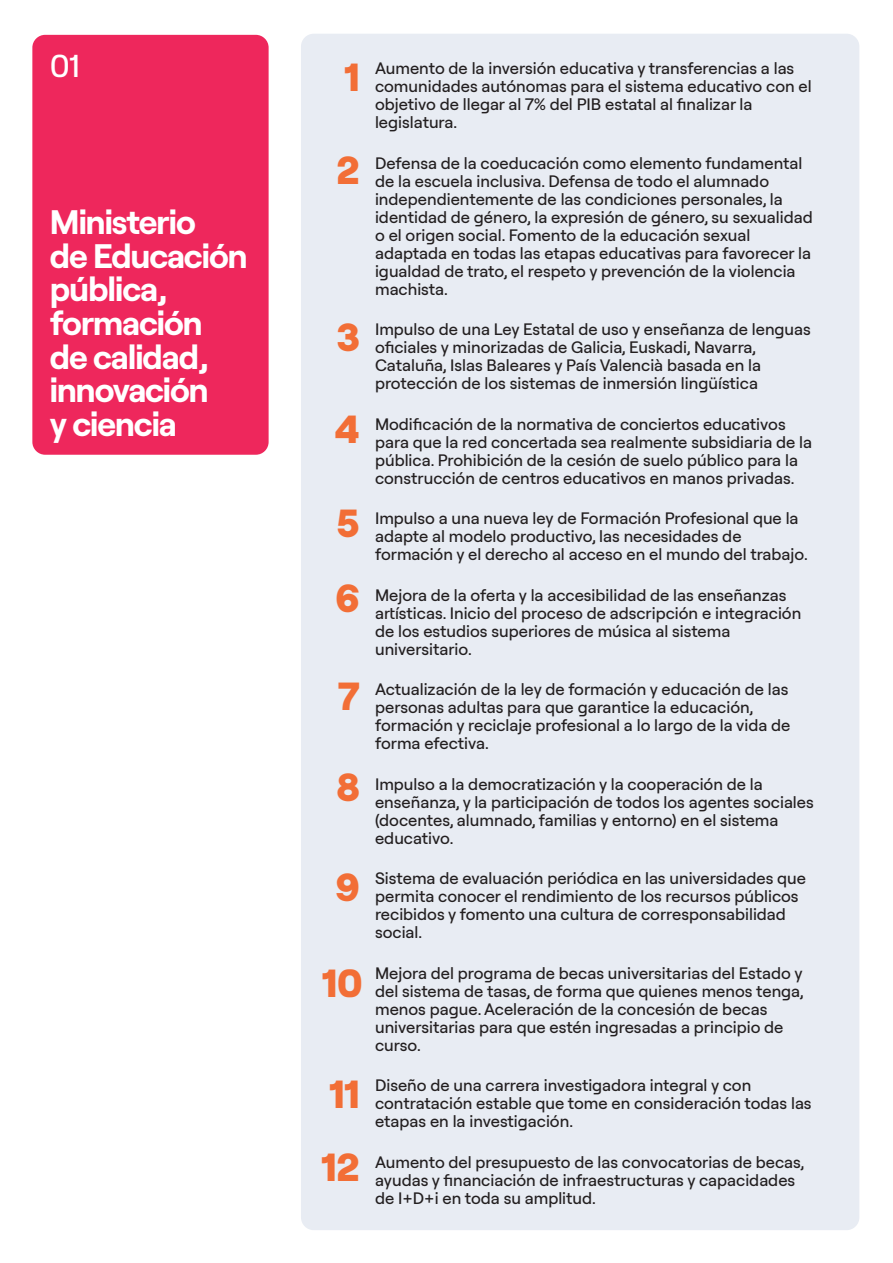
<style>
.page{position:relative;width:893px;height:1263px;background:#fff}
.page>*{position:absolute;margin:0;border:0;box-sizing:border-box;transform-origin:0 0}
.t1{font:800 39px/74.2px "Roobert";color:#f26e36}
.t2{font:700 34.05px/33.6px "Roobert";letter-spacing:-.03em;color:#fff}
.t3{font:500 31.5px "Roobert";color:#fff}
.t4{font:500 16.5px/18px "Roobert";color:#231f20}
</style>
<div class="page">
<div style="left:32px;top:35px;width:237px;height:420px;background:#ee275c;border-radius:13px"></div>
<div style="left:301px;top:34px;width:558px;height:1196px;background:#e8ecf3;border-radius:13px"></div>
<h3 class="t3" style="left:50px;top:44px;width:32px">01</h3>
<h2 class="t2" style="left:50px;top:202px;width:199px">Ministerio<br>de Educación pública, formación de calidad, innovación<br>y ciencia</h2>
<h1 class="t1" style="left:344px;top:37px;width:17px">1</h1>
<h1 class="t1" style="left:337px;top:131px;width:25px">2</h1>
<h1 class="t1" style="left:337px;top:298px;width:25px">3</h1>
<h1 class="t1" style="left:335px;top:389px;width:26px">4</h1>
<h1 class="t1" style="left:336px;top:484px;width:26px">5<br>6</h1>
<h1 class="t1" style="left:338px;top:656px;width:23px">7</h1>
<h1 class="t1" style="left:336px;top:748px;width:25px">8</h1>
<h1 class="t1" style="left:336px;top:848px;width:26px">9</h1>
<h1 class="t1" style="left:322px;top:944px;width:42px">10</h1>
<h1 class="t1" style="left:322px;top:1054px;width:40px;line-height:73.3px">11<br>12</h1>
<p class="t4" style="left:375px;top:58px;width:438px">Aumento de la inversión educativa y transferencias a las comunidades autónomas para el sistema educativo con el objetivo de llegar al 7% del PIB estatal al finalizar la legislatura.</p>
<p class="t4" style="left:375px;top:153px;width:439px">Defensa de la coeducación como elemento fundamental de la escuela inclusiva. Defensa de todo el alumnado independientemente de las condiciones personales, la identidad de género, la expresión de género, su sexualidad o el origen social. Fomento de la educación sexual adaptada en todas las etapas educativas para favorecer la igualdad de trato, el respeto y prevención de la violencia machista.</p>
<p class="t4" style="left:375px;top:319px;width:437px">Impulso de una Ley Estatal de uso y enseñanza de lenguas oficiales y minorizadas de Galicia, Euskadi, Navarra, Cataluña, Islas Baleares y País Valencià basada en la protección de los sistemas de inmersión lingüística</p>
<p class="t4" style="left:375px;top:414px;width:439px">Modificación de la normativa de conciertos educativos para que la red concertada sea realmente subsidiaria de la pública. Prohibición de la cesión de suelo público para la construcción de centros educativos en manos privadas.</p>
<p class="t4" style="left:375px;top:508px;width:434px">Impulso a una nueva ley de Formación Profesional que la adapte al modelo productivo, las necesidades de formación y el derecho al acceso en el mundo del trabajo.</p>
<p class="t4" style="left:375px;top:585px;width:428px">Mejora de la oferta y la accesibilidad de las enseñanzas artísticas. Inicio del proceso de adscripción e integración de los estudios superiores de música al sistema universitario.</p>
<p class="t4" style="left:375px;top:679px;width:417px">Actualización de la ley de formación y educación de las personas adultas para que garantice la educación, formación y reciclaje profesional a lo largo de la vida de forma efectiva.</p>
<p class="t4" style="left:375px;top:774px;width:440px">Impulso a la democratización y la cooperación de la enseñanza, y la participación de todos los agentes sociales (docentes, alumnado, familias y entorno) en el sistema educativo.</p>
<p class="t4" style="left:375px;top:868px;width:433px">Sistema de evaluación periódica en las universidades que permita conocer el rendimiento de los recursos públicos recibidos y fomento una cultura de corresponsabilidad social.</p>
<p class="t4" style="left:375px;top:963px;width:430px">Mejora del programa de becas universitarias del Estado y del sistema de tasas, de forma que quienes menos tenga, menos pague. Aceleración de la concesión de becas universitarias para que estén ingresadas a principio de curso.</p>
<p class="t4" style="left:375px;top:1075px;width:438px">Diseño de una carrera investigadora integral y con contratación estable que tome en consideración todas las etapas en la investigación.</p>
<p class="t4" style="left:375px;top:1152px;width:431px">Aumento del presupuesto de las convocatorias de becas, ayudas y financiación de infraestructuras y capacidades de I+D+i en toda su amplitud.</p>
</div>
